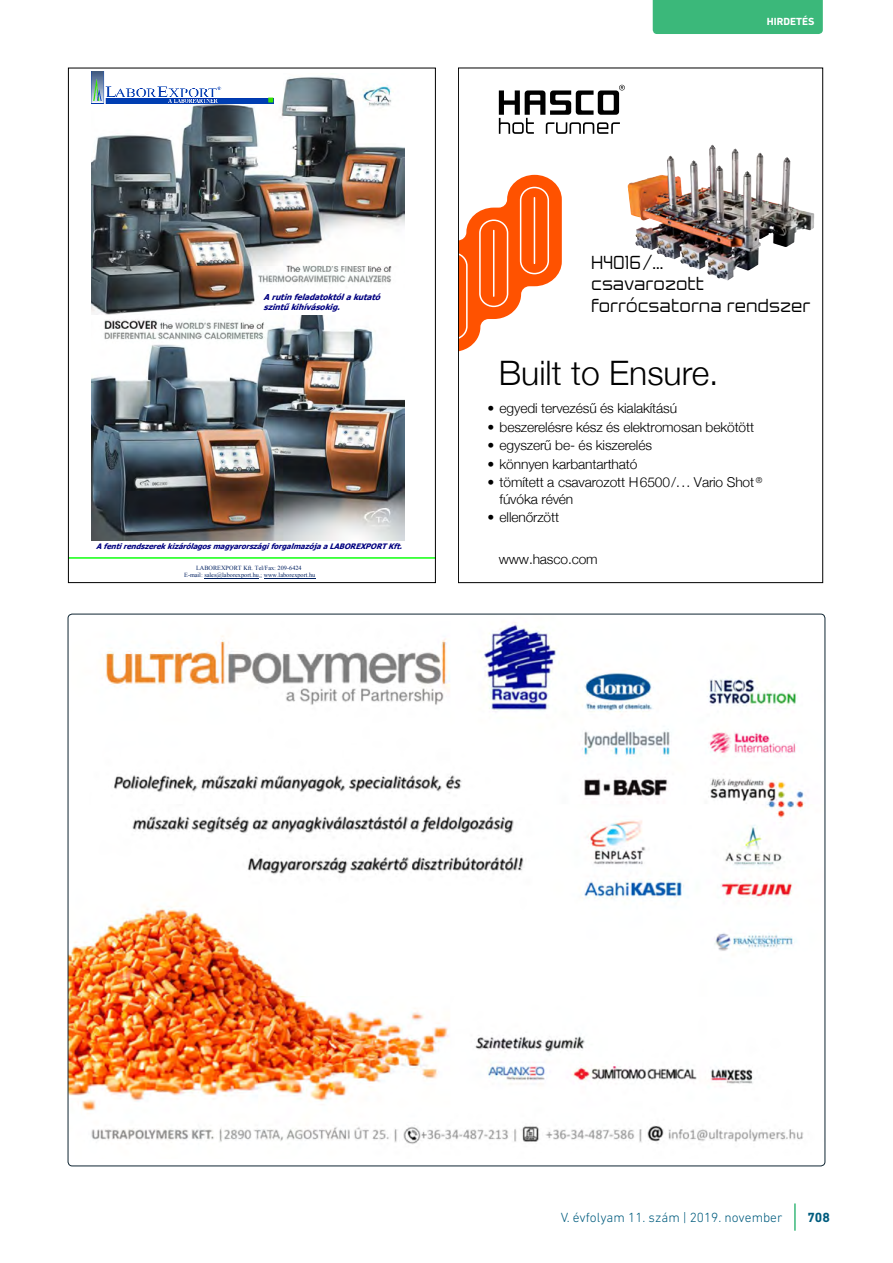
<style>
.page{position:relative;width:893px;height:1263px;background:#fff}
.page>*{position:absolute;margin:0;border:0;box-sizing:border-box;transform-origin:0 0}
.t1{font:300 33.75px "Helvetica Neue";color:#000}
.t2{font:19.05px/21.1px "Melt";color:#000}
.t3{font:300 13.65px/16.4px "Helvetica Neue";letter-spacing:-.01em;color:#000}
.t4{font:300 13.5px "DIN Next LT Pro";color:#005c7e}
.t5{font:700 13.5px "DIN Next LT Pro";color:#005c7e}
.t6{font:700 10.5px "DIN Next LT Pro";color:#fff}
.t7{font:italic 700 8.1px/9.8px "Tahoma";color:#000080}
.t8{font:italic 700 7.5px "Tahoma";color:#000080}
.t9{font:6.3px/7.4px "Times New Roman";color:#002060;text-align:center}
.s1{font-family:"Eurostile Extended Two"}
</style>
<div class="page">
<hr style="left:794px;top:1203px;width:2px;height:28px;background:#3bb87a">
<div style="left:653px;top:0;width:170px;height:34px;background:#3bb87a"></div>
<svg style="left:458px;top:67px;width:366px;height:517px"></svg>
<hr style="left:204px;top:578px;width:55px;height:1px;background:#002060">
<hr style="left:264px;top:578px;width:51px;height:1px;background:#002060">
<hr style="left:68px;top:557px;width:367px;height:2px;background:#0f0">
<img style="left:92px;top:314px;width:313px;height:227px">
<img style="left:92px;top:76px;width:313px;height:238px">
<img style="left:92px;top:71px;width:181px;height:33px">
<img style="left:68px;top:614px;width:757px;height:530px">
<p class="t6" style="left:767px;top:15px;width:49px">HIRDETÉS</p>
<p class="t7" style="left:264px;top:292px;width:121px">Arutinfeladatoktólakutató szintűkihívásokig.</p>
<p class="t8" style="left:96px;top:541px;width:310px">AfentirendszerekkizárólagosmagyarországiforgalmazójaaLABOREXPORTKft.</p>
<p class="t9" style="left:184px;top:564px;width:133px">LABOREXPORT Kft. Tel/Fax: 209-6424<br>E-mail: sales@laborexport.hu,; www.laborexport.hu</p>
<h2 class="t2" style="left:591px;top:254px;width:221px">H4016/...<br>csavarozott forr<span class="s1">ó</span>csatorna rendszer</h2>
<h1 class="t1" style="left:499px;top:345px;width:221px">Built to Ensure.</h1>
<p class="t3" style="left:487px;top:399px;width:191px">• egyedi tervezésű és kialakítású</p>
<p class="t3" style="left:487px;top:418px;width:268px">• beszerelésre kész és elektromosan bekötött</p>
<p class="t3" style="left:487px;top:436px;width:166px">• egyszerű be- és kiszerelés</p>
<p class="t3" style="left:487px;top:455px;width:152px">• könnyen karbantartható</p>
<p class="t3" style="left:500px;top:473px;width:264px;text-indent:-12px">• tömített a csavarozott H6500/... Vario Shot <sup>® </sup>fúvóka révén</p>
<p class="t3" style="left:487px;top:508px;width:73px">• ellenőrzött</p>
<p class="t3" style="left:499px;top:550px;width:100px">www.hasco.com</p>
<p class="t4" style="left:561px;top:1210px;width:223px">V. évfolyam 11. szám | 2019. november</p>
<p class="t5" style="left:807px;top:1210px;width:24px">708</p>
</div>
